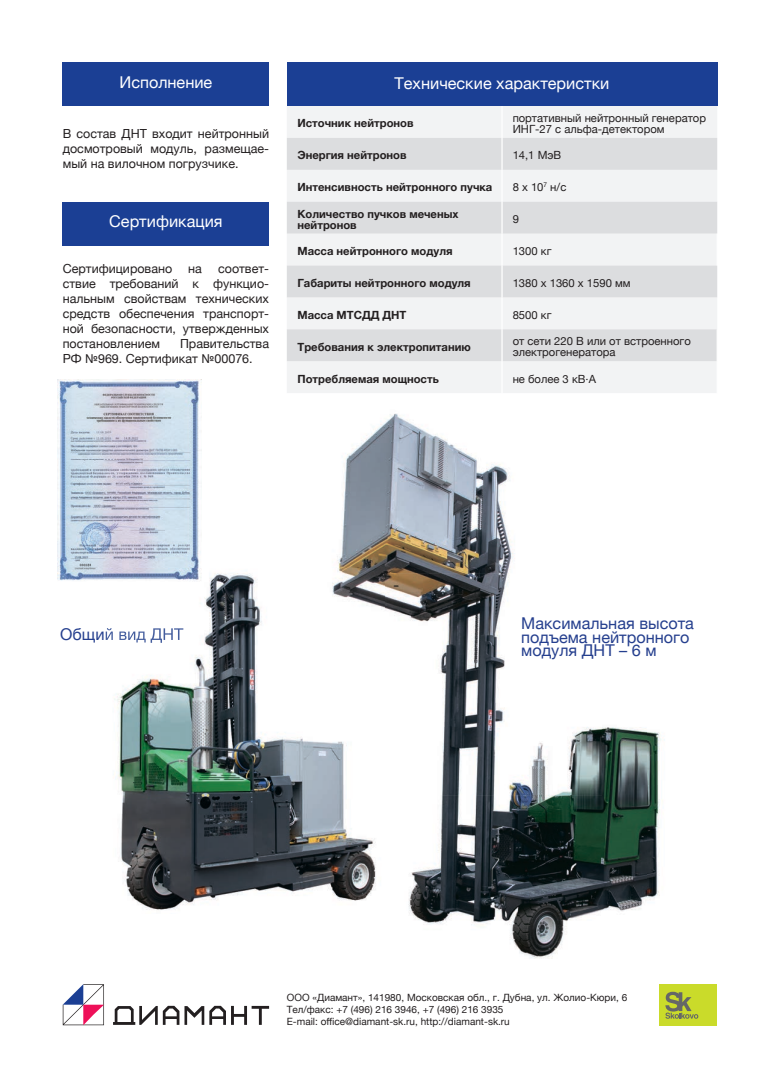
<style>
.page{position:relative;width:780px;height:1088px;background:#fff}
.page>*{position:absolute;margin:0;border:0;box-sizing:border-box;transform-origin:0 0}
.t1{font:16.25px/13.8px "Helvetica Neue";color:#253f8e}
.t2{font:16.25px "Helvetica Neue";color:#fff}
.t3{font:12.5px/15px "Helvetica Neue";color:#231f20;text-align:justify}
.t4{font:700 11.25px/11.2px "Helvetica Neue";color:#231f20}
.t5{font:11.25px/11.2px "Helvetica Neue";color:#231f20}
.t6{font:10px/12px "Helvetica Neue";color:#231f20}
</style>
<div class="page">
<svg style="left:113px;top:1006px;width:156px;height:19px"></svg>
<svg style="left:63px;top:984px;width:41px;height:41px"></svg>
<div style="left:287px;top:106px;width:430px;height:287px;background:#f2f3f4"></div>
<svg style="left:287px;top:138px;width:430px;height:223px;fill:#dcdddf"></svg>
<hr style="left:716px;top:329px;width:1px;height:32px;background:#fff">
<hr style="left:716px;top:361px;width:1px;height:32px;background:#fff">
<hr style="left:716px;top:234px;width:1px;height:31px;background:#fff">
<hr style="left:501px;top:106px;width:1px;height:32px;background:#fff">
<hr style="left:501px;top:138px;width:1px;height:32px;background:#fff">
<hr style="left:501px;top:170px;width:1px;height:32px;background:#fff">
<hr style="left:501px;top:202px;width:1px;height:32px;background:#fff">
<hr style="left:501px;top:234px;width:1px;height:31px;background:#fff">
<hr style="left:501px;top:265px;width:1px;height:32px;background:#fff">
<hr style="left:501px;top:297px;width:1px;height:32px;background:#fff">
<hr style="left:501px;top:329px;width:1px;height:32px;background:#fff">
<hr style="left:501px;top:361px;width:1px;height:32px;background:#fff">
<div style="left:287px;top:63px;width:430px;height:43px;background:#1b3f94"></div>
<div style="left:63px;top:63px;width:206px;height:43px;background:#1b3f94"></div>
<div style="left:63px;top:202px;width:206px;height:43px;background:#1b3f94"></div>
<img style="left:337px;top:413px;width:178px;height:160px">
<img style="left:646px;top:731px;width:19px;height:169px">
<img style="left:385px;top:573px;width:217px;height:222px">
<img style="left:602px;top:727px;width:44px;height:184px">
<img style="left:408px;top:795px;width:195px;height:164px">
<img style="left:114px;top:569px;width:271px;height:341px">
<img style="left:103px;top:628px;width:80px;height:15px">
<div style="left:659px;top:984px;width:58px;height:41px;background:#cadb2a"></div>
<svg style="left:665px;top:992px;width:33px;height:27px"></svg>
<img style="left:57px;top:379px;width:144px;height:162px">
<img style="left:57px;top:541px;width:72px;height:40px">
<img style="left:129px;top:541px;width:72px;height:28px">
<img style="left:103px;top:569px;width:98px;height:13px">
<h1 class="t2" style="left:119px;top:70px;width:94px">Исполнение</h1>
<h1 class="t2" style="left:394px;top:71px;width:216px">Технические характеристки</h1>
<p class="t3" style="left:63px;top:126px;width:208px">В состав ДНТ входит нейтронный досмотровый модуль, размещае&shy;мый на вилочном погрузчике.</p>
<p class="t4" style="left:297px;top:118px;width:118px">Источник нейтронов</p>
<p class="t5" style="left:512px;top:113px;width:195px">портативный нейтронный генератор<br>ИНГ-27 с альфа-детектором</p>
<p class="t4" style="left:297px;top:150px;width:111px">Энергия нейтронов</p>
<p class="t5" style="left:512px;top:150px;width:50px">14,1 МэВ</p>
<p class="t4" style="left:297px;top:182px;width:196px">Интенсивность нейтронного пучка</p>
<p class="t5" style="left:512px;top:182px;width:55px">8 х 10<sup>7</sup> н/c</p>
<p class="t4" style="left:297px;top:208px;width:163px">Количество пучков меченых нейтронов</p>
<p class="t5" style="left:512px;top:214px;width:8px">9</p>
<p class="t4" style="left:297px;top:246px;width:157px">Масса нейтронного модуля</p>
<p class="t5" style="left:512px;top:246px;width:40px">1300 кг</p>
<p class="t4" style="left:297px;top:278px;width:175px">Габариты нейтронного модуля</p>
<p class="t5" style="left:512px;top:278px;width:119px">1380 x 1360 x 1590 мм</p>
<p class="t4" style="left:297px;top:309px;width:110px">Масса МТСДД ДНТ</p>
<p class="t5" style="left:512px;top:310px;width:40px">8500 кг</p>
<p class="t4" style="left:297px;top:341px;width:175px">Требования к электропитанию</p>
<p class="t5" style="left:512px;top:336px;width:180px">от сети 220 В или от встроенного электрогенератора</p>
<p class="t4" style="left:297px;top:373px;width:143px">Потребляемая мощность</p>
<p class="t5" style="left:512px;top:373px;width:85px">не более 3 кВ∙А</p>
<h1 class="t2" style="left:109px;top:209px;width:115px">Сертификация</h1>
<p class="t3" style="left:63px;top:261px;width:111px">Сертифицировано</p>
<p class="t3" style="left:188px;top:261px;width:15px">на</p>
<p class="t3" style="left:63px;top:261px;width:208px;text-indent:155px">соответ&shy;ствие требований к функцио&shy;нальным свойствам технических средств обеспечения транспорт&shy;ной безопасности, утвержденных постановлением</p>
<p class="t3" style="left:63px;top:336px;width:208px;text-indent:117px">Правительства<br>РФ №969. Сертификат №00076.</p>
<h1 class="t1" style="left:521px;top:617px;width:174px">Максимальная высота подъема нейтронного модуля ДНТ – 6 м</h1>
<p class="t6" style="left:287px;top:992px;width:342px">ООО «Диамант», 141980, Московская обл., г. Дубна, ул. Жолио-Кюри, 6<br>Тел/факс: +7 (496) 216 3946, +7 (496) 216 3935<br>E-mail: office@diamant-sk.ru, http://diamant-sk.ru</p>
</div>
